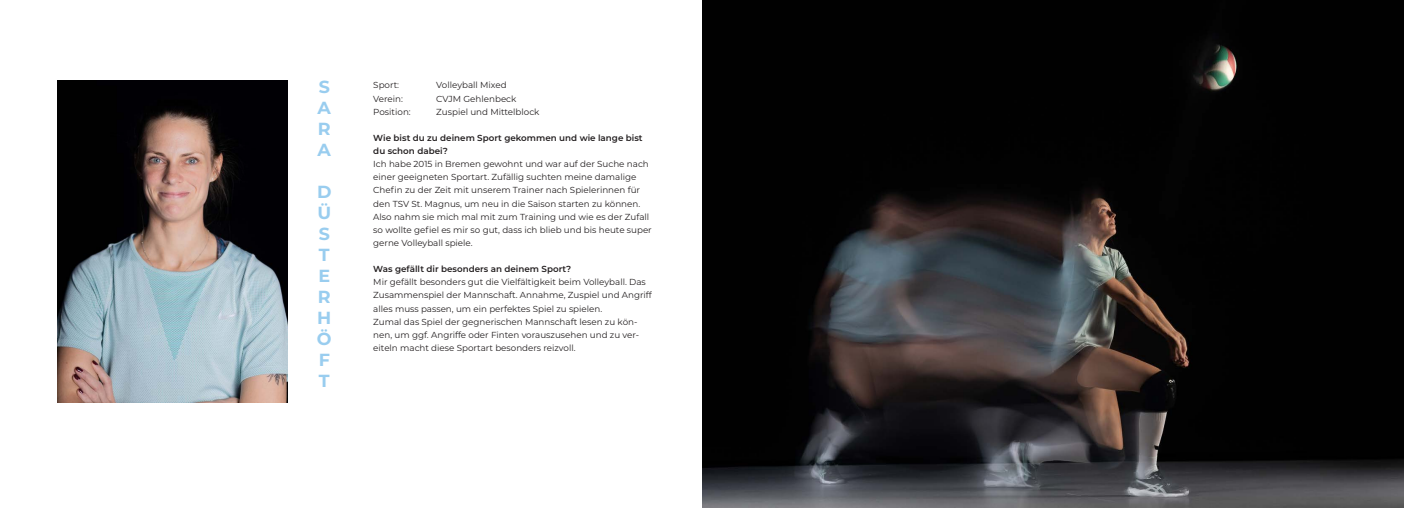
<style>
.page{position:relative;width:1404px;height:511px;background:#fff}
.page>*{position:absolute;margin:0;border:0;box-sizing:border-box;transform-origin:0 0}
.Zwischenueberschriften{font:700 17.5px "Montserrat";color:#99cdef}
.Fliesstexte{font:8.75px/13.1px "Montserrat";color:#231f20}
.Fliesstexte-2{font:600 8.75px/13.1px "Montserrat";color:#231f20}
</style>
<div class="page">
<img style="left:57px;top:80px;width:230px;height:322px">
<img style="left:702px;top:0;width:702px;height:507px">
<p class="Zwischenueberschriften" style="left:319px;top:74px;width:13px">S</p>
<p class="Zwischenueberschriften" style="left:318px;top:95px;width:15px">A</p>
<p class="Zwischenueberschriften" style="left:318px;top:116px;width:14px">R</p>
<p class="Zwischenueberschriften" style="left:318px;top:137px;width:15px">A</p>
<p class="Zwischenueberschriften" style="left:317px;top:179px;width:16px">D</p>
<p class="Zwischenueberschriften" style="left:317px;top:200px;width:15px">Ü</p>
<p class="Zwischenueberschriften" style="left:319px;top:221px;width:13px">S</p>
<p class="Zwischenueberschriften" style="left:319px;top:242px;width:12px">T</p>
<p class="Zwischenueberschriften" style="left:318px;top:263px;width:13px">E</p>
<p class="Zwischenueberschriften" style="left:318px;top:284px;width:14px">R</p>
<p class="Zwischenueberschriften" style="left:317px;top:305px;width:16px">H</p>
<p class="Zwischenueberschriften" style="left:317px;top:326px;width:16px">Ö</p>
<p class="Zwischenueberschriften" style="left:319px;top:347px;width:13px">F</p>
<p class="Zwischenueberschriften" style="left:319px;top:368px;width:12px">T</p>
<p class="Fliesstexte" style="left:373px;top:78px;width:27px">Sport:</p>
<p class="Fliesstexte" style="left:436px;top:78px;width:72px">Volleyball Mixed</p>
<p class="Fliesstexte" style="left:373px;top:92px;width:31px">Verein:</p>
<p class="Fliesstexte" style="left:436px;top:92px;width:82px">CVJM Gehlenbeck</p>
<p class="Fliesstexte" style="left:373px;top:105px;width:39px">Position:</p>
<p class="Fliesstexte" style="left:436px;top:105px;width:105px">Zuspiel und Mittelblock</p>
<p class="Fliesstexte-2" style="left:373px;top:131px;width:271px">Wie bist du zu deinem Sport gekommen und wie lange bist du schon dabei?</p>
<p class="Fliesstexte" style="left:373px;top:157px;width:280px">Ich habe 2015 in Bremen gewohnt und war auf der Suche nach einer geeigneten Sportart. Zufällig suchten meine damalige Chefin zu der Zeit mit unserem Trainer nach Spielerinnen für den TSV St. Magnus, um neu in die Saison starten zu können.<br>Also nahm sie mich mal mit zum Training und wie es der Zufall so wollte gefiel es mir so gut, dass ich blieb und bis heute super gerne Volleyball spiele.</p>
<p class="Fliesstexte-2" style="left:373px;top:262px;width:199px">Was gefällt dir besonders an deinem Sport?</p>
<p class="Fliesstexte" style="left:373px;top:275px;width:280px">Mir gefällt besonders gut die Vielfältigkeit beim Volleyball. Das<br>Zusammenspiel der Mannschaft. Annahme, Zuspiel und Angriff alles muss passen, um ein perfektes Spiel zu spielen.</p>
<p class="Fliesstexte" style="left:373px;top:315px;width:267px">Zumal das Spiel der gegnerischen Mannschaft lesen zu kön&shy;nen, um ggf. Angriffe oder Finten vorauszusehen und zu ver&shy;eiteln macht diese Sportart besonders reizvoll.</p>
</div>
